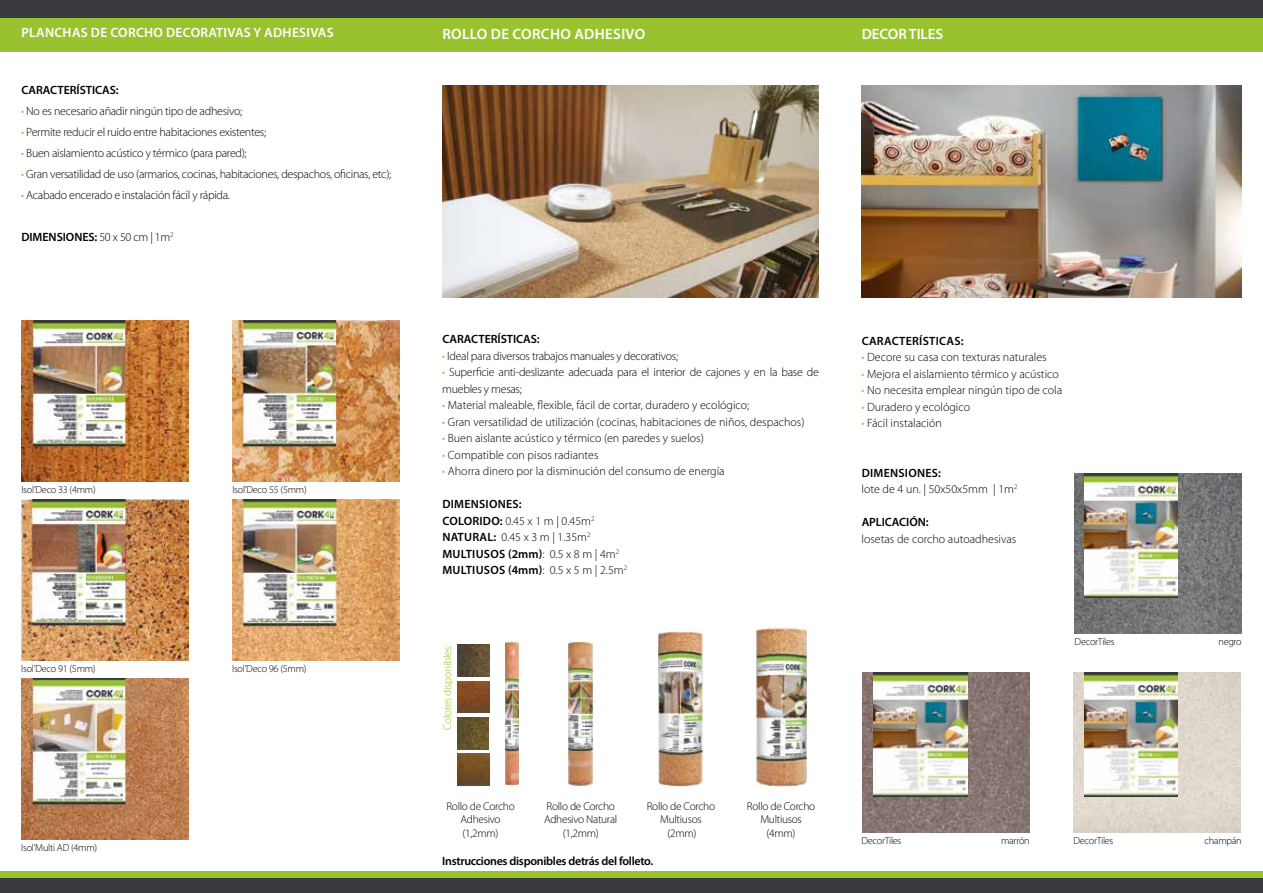
<style>
.page{position:relative;width:1263px;height:893px;background:#fff}
.page>*{position:absolute;margin:0;border:0;box-sizing:border-box;transform-origin:0 0}
.t1{font:600 15px "Myriad Pro";letter-spacing:.02em;color:#fff}
.t2{font:600 15px "Myriad Pro";letter-spacing:-.005em;color:#fff}
.t3{font:600 13.5px "Myriad Pro";letter-spacing:.02em;color:#fff}
.t4{font:300 12px/16.5px "Myriad Pro";color:#000}
.t5{font:300 12px/16.5px "Myriad Pro";letter-spacing:-.025em;color:#000}
.t6{font:600 12px/16.5px "Myriad Pro";letter-spacing:.02em;color:#000}
.t7{font:600 12px "Myriad Pro";letter-spacing:-.005em;color:#000}
.t8{font:600 12px "Myriad Pro";letter-spacing:-.025em;color:#000}
.t9{font:300 11.4px/13.5px "Myriad Pro";letter-spacing:-.025em;color:#000;text-align:center}
.t10{font:300 11.4px "Myriad Pro";letter-spacing:-.025em;color:#99c32e}
.t11{font:300 10.2px "Myriad Pro";letter-spacing:-.025em;color:#000}
.s1{color:#99c32e}
.s2{font-weight:300}
.s3{font-weight:600}
</style>
<div class="page">
<div style="left:0;top:871px;width:1263px;height:17px;background:#99c32e"></div>
<div style="left:0;top:878px;width:1263px;height:15px;background:#37393f"></div>
<div style="left:0;top:17px;width:1263px;height:34px;background:#99c32e"></div>
<div style="left:0;top:0;width:1263px;height:17px;background:#37393f"></div>
<img style="left:442px;top:85px;width:377px;height:213px">
<img style="left:21px;top:679px;width:167px;height:160px">
<img style="left:21px;top:321px;width:168px;height:160px">
<img style="left:232px;top:321px;width:168px;height:160px">
<img style="left:232px;top:500px;width:168px;height:160px">
<img style="left:21px;top:500px;width:167px;height:160px">
<img style="left:457px;top:645px;width:32px;height:31px">
<img style="left:458px;top:681px;width:31px;height:32px">
<img style="left:457px;top:717px;width:32px;height:32px">
<img style="left:458px;top:754px;width:31px;height:31px">
<img style="left:505px;top:640px;width:13px;height:146px">
<img style="left:568px;top:640px;width:25px;height:148px">
<img style="left:755px;top:626px;width:52px;height:161px">
<img style="left:659px;top:628px;width:44px;height:158px">
<img style="left:1074px;top:473px;width:168px;height:160px">
<img style="left:1073px;top:672px;width:168px;height:161px">
<img style="left:862px;top:672px;width:168px;height:161px">
<img style="left:861px;top:85px;width:381px;height:213px">
<img style="left:1084px;top:473px;width:94px;height:124px">
<img style="left:1084px;top:672px;width:94px;height:125px">
<img style="left:874px;top:672px;width:93px;height:125px">
<p class="t3" style="left:21px;top:24px;width:314px">PLANCHAS DE CORCHO DECORATIVAS Y ADHESIVAS</p>
<p class="t7" style="left:21px;top:83px;width:99px">CARACTERÍSTICAS:</p>
<p class="t5" style="left:21px;top:103px;width:222px"><span class="s1">•</span> No es necesario añadir ningún tipo de adhesivo;</p>
<p class="t5" style="left:21px;top:124px;width:246px"><span class="s1">•</span> Permite reducir el ruido entre habitaciones existentes;</p>
<p class="t5" style="left:21px;top:145px;width:227px"><span class="s1">•</span> Buen aislamiento acústico y térmico (para pared);</p>
<p class="t5" style="left:21px;top:166px;width:372px"><span class="s1">•</span> Gran versatilidad de uso (armarios, cocinas, habitaciones, despachos, oficinas, etc);</p>
<p class="t5" style="left:21px;top:187px;width:210px"><span class="s1">•</span> Acabado encerado e instalación fácil y rápida.</p>
<p class="t7" style="left:21px;top:230px;width:154px">DIMENSIONES: <span class="s2">50 x 50 cm | 1m</span><sup>2</sup></p>
<p class="t11" style="left:21px;top:484px;width:76px">Isol’Deco 33 (4mm)</p>
<p class="t11" style="left:232px;top:484px;width:76px">Isol’Deco 55 (5mm)</p>
<p class="t11" style="left:21px;top:663px;width:76px">Isol’Deco 91 (5mm)</p>
<p class="t11" style="left:232px;top:662px;width:76px">Isol’Deco 96 (5mm)</p>
<p class="t11" style="left:21px;top:842px;width:77px">Isol’Multi AD (4mm)</p>
<p class="t1" style="left:442px;top:24px;width:204px">ROLLO DE CORCHO ADHESIVO</p>
<p class="t2" style="left:862px;top:24px;width:83px">DECOR TILES</p>
<p class="t7" style="left:442px;top:331px;width:99px">CARACTERÍSTICAS:</p>
<p class="t5" style="left:442px;top:347px;width:237px"><span class="s1">•</span> Ideal para diversos trabajos manuales y decorativos;</p>
<p class="t5" style="left:442px;top:364px;width:378px"><span class="s1">•</span> Superficie anti-deslizante adecuada para el interior de cajones y en la base de muebles y mesas;</p>
<p class="t4" style="left:442px;top:397px;width:309px"><span class="s1">•</span> Material maleable, flexible, fácil de cortar, duradero y ecológico;</p>
<p class="t4" style="left:442px;top:413px;width:364px"><span class="s1">•</span> Gran versatilidad de utilización (cocinas, habitaciones de niños, despachos)</p>
<p class="t4" style="left:442px;top:430px;width:263px"><span class="s1">•</span> Buen aislante acústico y térmico (en paredes y suelos)</p>
<p class="t4" style="left:442px;top:446px;width:158px"><span class="s1">•</span> Compatible con pisos radiantes</p>
<p class="t4" style="left:442px;top:463px;width:284px"><span class="s1">•</span> Ahorra dinero por la disminución del consumo de energía</p>
<p class="t6" style="left:442px;top:495px;width:186px">DIMENSIONES:<br>COLORIDO: <span class="s2">0.45 x 1 m | 0.45m</span><sup>2<br></sup>NATURAL: <span class="s2">0.45 x 3 m | 1.35m</span><sup>2<br></sup>MULTIUSOS (2mm)<span class="s2">: 0.5 x 8 m | 4m</span><sup>2<br></sup>MULTIUSOS (4mm)<span class="s2">: 0.5 x 5 m | 2.5m</span><sup>2</sup></p>
<p class="t10" style="left:441px;top:730px;width:87px;rotate:-90deg">Colores disponibles:</p>
<p class="t9" style="left:446px;top:800px;width:70px">Rollo de Corcho<br>Adhesivo (1,2mm)</p>
<p class="t9" style="left:544px;top:800px;width:75px">Rollo de Corcho<br>Adhesivo Natural (1,2mm)</p>
<p class="t9" style="left:747px;top:800px;width:70px">Rollo de Corcho<br>Multiusos (4mm)</p>
<p class="t9" style="left:647px;top:800px;width:70px">Rollo de Corcho<br>Multiusos (2mm)</p>
<p class="t8" style="left:442px;top:853px;width:212px">Instrucciones disponibles detrás del folleto.</p>
<p class="t6" style="left:862px;top:332px;width:103px">CARACTERÍSTICAS:</p>
<p class="t4" style="left:861px;top:349px;width:187px"><span class="s1">•</span> Decore su casa con texturas naturales</p>
<p class="t4" style="left:861px;top:365px;width:199px"><span class="s1">•</span> Mejora el aislamiento térmico y acústico</p>
<p class="t4" style="left:861px;top:382px;width:202px"><span class="s1">•</span> No necesita emplear ningún tipo de cola</p>
<p class="t4" style="left:861px;top:398px;width:110px"><span class="s1">•</span> Duradero y ecológico</p>
<p class="t4" style="left:861px;top:415px;width:82px"><span class="s1">•</span> Fácil instalación</p>
<p class="t4" style="left:861px;top:464px;width:157px"><span class="s3">DIMENSIONES:<br></span>lote de 4 un. | 50x50x5mm | 1m<sup>2</sup></p>
<p class="t7" style="left:862px;top:514px;width:68px">APLICACIÓN:</p>
<p class="t4" style="left:861px;top:530px;width:156px">losetas de corcho autoadhesivas</p>
<p class="t11" style="left:1074px;top:636px;width:42px">DecorTiles</p>
<p class="t11" style="left:1218px;top:636px;width:25px">negro</p>
<p class="t11" style="left:861px;top:835px;width:42px">DecorTiles</p>
<p class="t11" style="left:1001px;top:835px;width:30px">marrón</p>
<p class="t11" style="left:1073px;top:835px;width:42px">DecorTiles</p>
<p class="t11" style="left:1204px;top:835px;width:39px">champán</p>
</div>
